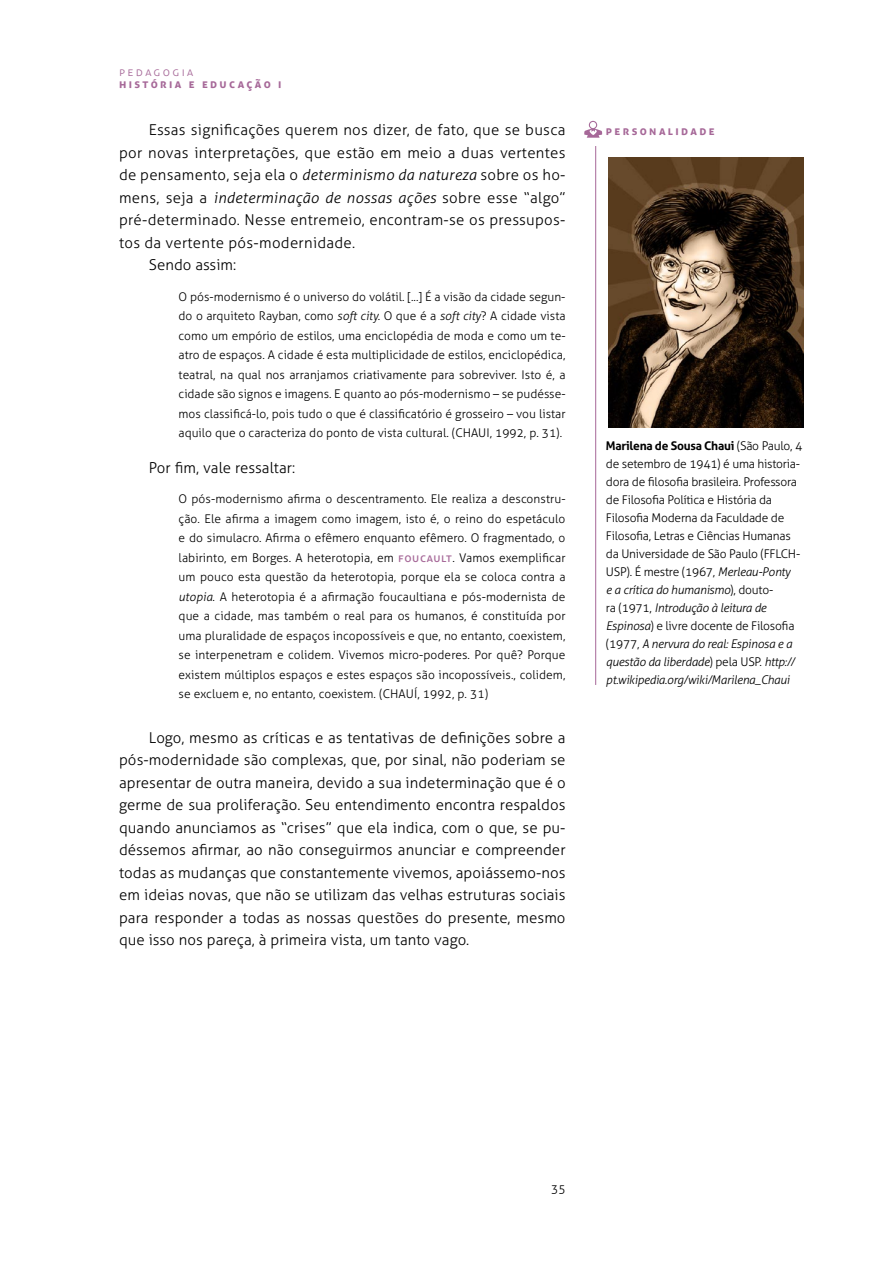
<style>
.page{position:relative;width:893px;height:1263px;background:#fff}
.page>*{position:absolute;margin:0;border:0;box-sizing:border-box;transform-origin:0 0}
.t1{font:300 15px/22.5px "Aller";letter-spacing:.02em;color:#000;text-align:justify}
.t2{font:italic 300 15px "Aller";letter-spacing:.02em;color:#000}
.t3{font:300 12px/19.5px "Aller";letter-spacing:-.02em;color:#000;text-align:justify}
.t4{font:700 12px "Aller";letter-spacing:.2em;color:#a66898}
.t5{font:300 12px "Aller";color:#a66898}
.s1{font-style:italic}
.s2{font-style:normal}
.s3{font-weight:400;color:#a66898}
.s4{font-weight:700}
</style>
<div class="page">
<svg style="left:584px;top:121px;width:18px;height:17px"></svg>
<hr style="left:595px;top:146px;width:1px;height:539px;background:#a66898">
<img style="left:608px;top:158px;width:196px;height:270px">
<p class="t5" style="left:119px;top:65px;width:76px">pedagogia</p>
<p class="t4" style="left:119px;top:77px;width:164px">h istó ria e educação i</p>
<p class="t1" style="left:149px;top:118px;width:418px">Essas significações querem nos dizer, de fato, que se busca</p>
<p class="t1" style="left:119px;top:141px;width:448px">por novas interpretações, que estão em meio a duas vertentes</p>
<p class="t1" style="left:119px;top:163px;width:448px">de pensamento, seja ela o <span class="s1">determinismo da natureza</span> sobre os ho-</p>
<p class="t2" style="left:119px;top:188px;width:448px"><span class="s2">mens, seja a</span> indeterminação de nossas ações <span class="s2">sobre esse “algo”</span></p>
<p class="t1" style="left:119px;top:208px;width:448px">pré-determinado. Nesse entremeio, encontram-se os pressupos-</p>
<p class="t1" style="left:119px;top:231px;width:236px">tos da vertente pós-modernidade.</p>
<p class="t1" style="left:149px;top:253px;width:89px">Sendo assim:</p>
<p class="t3" style="left:179px;top:287px;width:388px">O pós-modernismo é o universo do volátil. [...] É a visão da cidade segun&shy;do o arquiteto Rayban, como <span class="s1">soft city.</span> O que é a <span class="s1">soft city</span>? A cidade vista como um empório de estilos, uma enciclopédia de moda e como um te&shy;atro de espaços. A cidade é esta multiplicidade de estilos, enciclopédica, teatral, na qual nos arranjamos criativamente para sobreviver. Isto é, a cidade são signos e imagens. E quanto ao pós-modernismo – se pudésse&shy;mos classificá-lo, pois tudo o que é classificatório é grosseiro – vou listar aquilo que o caracteriza do ponto de vista cultural. (CHAUI, 1992, p. 31).</p>
<p class="t1" style="left:149px;top:456px;width:148px">Por fim, vale ressaltar:</p>
<p class="t3" style="left:179px;top:489px;width:388px">O pós-modernismo afirma o descentramento. Ele realiza a desconstru&shy;ção. Ele afirma a imagem como imagem, isto é, o reino do espetáculo e do simulacro. Afirma o efêmero enquanto efêmero. O fragmentado, o labirinto, em Borges. A heterotopia, em <span class="s3">fou cau lt</span>. Vamos exemplificar um pouco esta questão da heterotopia, porque ela se coloca contra a <span class="s1">utopia</span>. A heterotopia é a afirmação foucaultiana e pós-modernista de que a cidade, mas também o real para os humanos, é constituída por uma pluralidade de espaços incopossíveis e que, no entanto, coexistem, se interpenetram e colidem. Vivemos micro-poderes. Por quê? Porque existem múltiplos espaços e estes espaços são incopossíveis., colidem, se excluem e, no entanto, coexistem. (CHAUÍ, 1992, p. 31)</p>
<p class="t1" style="left:119px;top:726px;width:448px;text-indent:30px">Logo, mesmo as críticas e as tentativas de definições sobre a pós-modernidade são complexas, que, por sinal, não poderiam se apresentar de outra maneira, devido a sua indeterminação que é o germe de sua proliferação. Seu entendimento encontra respaldos quando anunciamos as “crises” que ela indica, com o que, se pu&shy;déssemos afirmar, ao não conseguirmos anunciar e compreender todas as mudanças que constantemente vivemos, apoiássemo-nos em ideias novas, que não se utilizam das velhas estruturas sociais para responder a todas as nossas questões do presente, mesmo que isso nos pareça, à primeira vista, um tanto vago.</p>
<p class="t4" style="left:606px;top:123px;width:109px">personalidade</p>
<p class="t3" style="left:606px;top:437px;width:198px;line-height:18px;text-align:left"><span class="s4">Marilena de Sousa Chaui</span> (São Paulo, 4 de setembro de 1941) é uma historia&shy;dora de filosofia brasileira. Professora de Filosofia Política e História da Filosofia Moderna da Faculdade de Filosofia, Letras e Ciências Humanas da Universidade de São Paulo (FFLCH-USP). É mestre (1967, <span class="s1">Merleau-Ponty<br>e a crítica do humanismo</span>), douto-<br>ra (1971, <span class="s1">Introdução à leitura de Espinosa</span>) e livre docente de Filosofia (1977, <span class="s1">A nervura do real: Espinosa e a questão da liberdade</span>) pela USP. <span class="s1">http:// pt.wikipedia.org/wiki/Marilena_Chaui</span></p>
<p class="t3" style="left:551px;top:1179px;width:16px">35</p>
</div>
